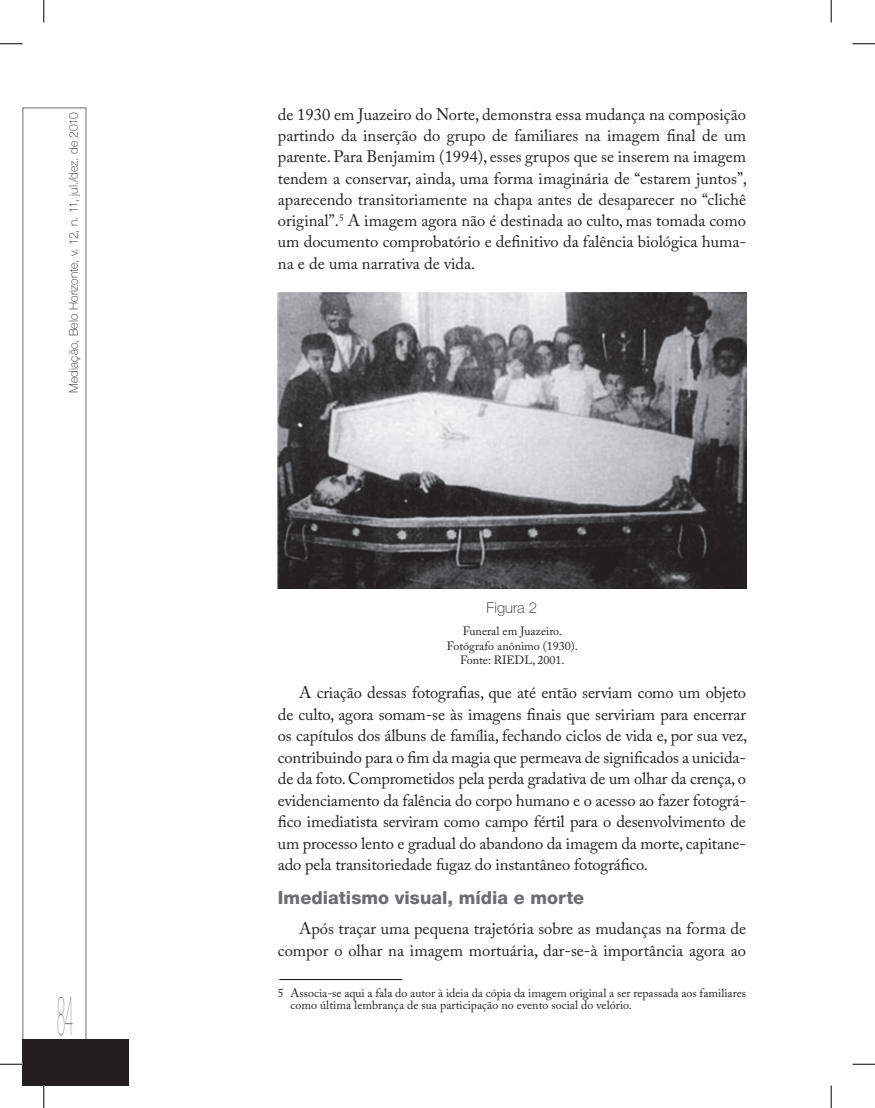
<style>
.page{position:relative;width:875px;height:1108px;background:#fff}
.page>*{position:absolute;margin:0;border:0;box-sizing:border-box;transform-origin:0 0}
.t1{font:200 condensed 54px "Helvetica Neue LT Std";color:#6c6d70;scale:.33 1}
.t2{font:800 18px "Helvetica Neue LT Std";color:#6c6d70}
.t3{font:16.5px/21.5px "Adobe Caslon Pro";color:#231f20;text-align:justify}
.t4{font:100 15px "Helvetica Neue LT Std";letter-spacing:.005em;color:#231f20}
.t5{font:12px/14.4px "Adobe Caslon Pro";color:#231f20}
.t6{font:100 12px "Helvetica Neue LT Std";letter-spacing:.01em;color:#231f20}
</style>
<div class="page">
<div style="left:22px;top:108px;width:64px;height:977px;border:1px solid #6c6d70"></div>
<div style="left:22px;top:1039px;width:107px;height:46px;background:#231f20"></div>
<hr style="left:279px;top:979px;width:123px;height:1px;background:#000">
<img style="left:278px;top:293px;width:467px;height:295px">
<svg style="left:0;top:44px;width:22px;height:1px"></svg>
<svg style="left:852px;top:44px;width:22px;height:1px"></svg>
<svg style="left:0;top:1064px;width:22px;height:1px"></svg>
<svg style="left:852px;top:1064px;width:22px;height:1px"></svg>
<svg style="left:44px;top:0;width:1px;height:22px"></svg>
<svg style="left:44px;top:1085px;width:1px;height:23px"></svg>
<svg style="left:830px;top:0;width:1px;height:22px"></svg>
<svg style="left:830px;top:1085px;width:1px;height:23px"></svg>
<p class="t6" style="left:67px;top:393px;width:283px;rotate:-90deg">Mediação, Belo Horizonte, v. 12, n. 11, jul./dez. de 2010</p>
<p class="t3" style="left:278px;top:103px;width:470px">de 1930 em Juazeiro do Norte, demonstra essa mudança na composição partindo da inserção do grupo de familiares na imagem final de um parente. Para Benjamim (1994), esses grupos que se inserem na imagem tendem a conservar, ainda, uma forma imaginária de “estarem juntos”, aparecendo transitoriamente na chapa antes de desaparecer no “clichê original”.<sup>5</sup> A imagem agora não é destinada ao culto, mas tomada como um documento comprobatório e definitivo da falência biológica huma&shy;na e de uma narrativa de vida.</p>
<p class="t4" style="left:486px;top:599px;width:52px">Figura 2</p>
<p class="t5" style="left:446px;top:624px;width:133px;text-align:center">Funeral em Juazeiro.<br>Fotógrafo anônimo (1930).<br>Fonte: RIEDL, 2001.</p>
<p class="t3" style="left:278px;top:682px;width:470px;text-indent:21px">A criação dessas fotografias, que até então serviam como um objeto de culto, agora somam-se às imagens finais que serviriam para encerrar os capítulos dos álbuns de família, fechando ciclos de vida e, por sua vez, contribuindo para o fim da magia que permeava de significados a unicida&shy;de da foto. Comprometidos pela perda gradativa de um olhar da crença, o evidenciamento da falência do corpo humano e o acesso ao fazer fotográ&shy;fico imediatista serviram como campo fértil para o desenvolvimento de um processo lento e gradual do abandono da imagem da morte, capitane&shy;ado pela transitoriedade fugaz do instantâneo fotográfico.</p>
<p class="t2" style="left:278px;top:887px;width:308px">Imediatismo visual, mídia e morte</p>
<p class="t3" style="left:278px;top:918px;width:469px;text-align:right">Após traçar uma pequena trajetória sobre as mudanças na forma de compor o olhar na imagem mortuária, dar-se-à importância agora ao</p>
<h1 class="t1" style="left:57px;top:987px;width:52px">84</h1>
<p class="t5" style="left:290px;top:986px;width:457px;line-height:12.8px;text-indent:-13px">5 Associa-se aqui a fala do autor à ideia da cópia da imagem original a ser repassada aos familiares como última lembrança de sua participação no evento social do velório.</p>
</div>
